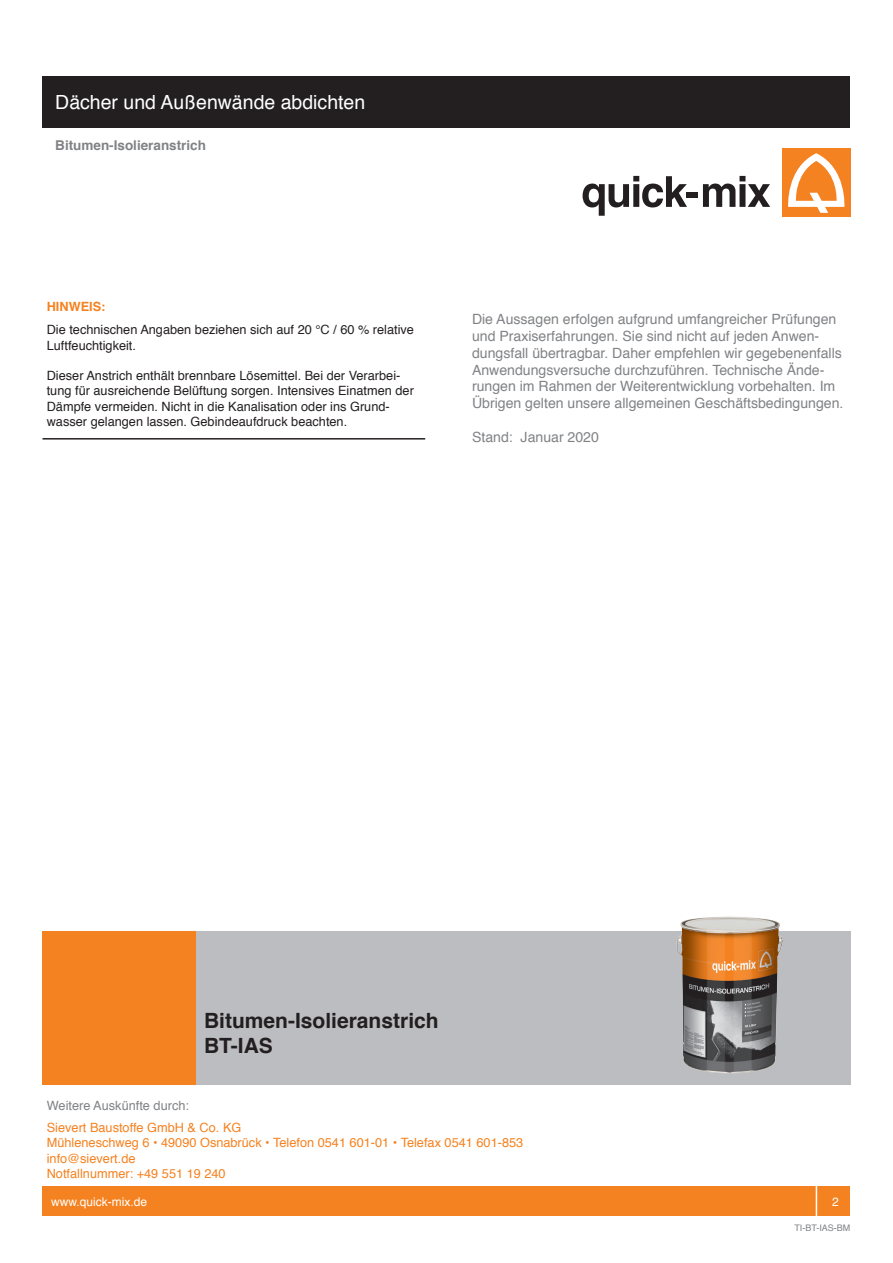
<style>
.page{position:relative;width:893px;height:1263px;background:#fff}
.page>*{position:absolute;margin:0;border:0;box-sizing:border-box;transform-origin:0 0}
.t1{font:700 21px "Helvetica";color:#231f20}
.t2{font:19.5px "Helvetica";color:#fff}
.t3{font:14.1px/17px "Helvetica";color:#808285}
.t4{font:700 13.5px "Helvetica";color:#808285}
.t5{font:12.75px/15.3px "Helvetica";color:#231f20}
.t6{font:12.75px "Helvetica";color:#f58220}
.t7{font:12.75px "Helvetica";color:#808285}
.t8{font:700 12.75px "Helvetica";color:#f58220}
.t9{font:12px "Helvetica";color:#fff}
.t10{font:9px "Helvetica";color:#808285}
</style>
<div class="page">
<div style="left:43px;top:77px;width:807px;height:51px;background:#231f20"></div>
<svg style="left:583px;top:176px;width:104px;height:40px"></svg>
<div style="left:686px;top:192px;width:12px;height:6px;background:#231f20"></div>
<svg style="left:703px;top:176px;width:67px;height:31px"></svg>
<div style="left:782px;top:149px;width:68px;height:68px;background:#f58220"></div>
<svg style="left:788px;top:153px;width:57px;height:60px"></svg>
<div style="left:43px;top:1186px;width:807px;height:30px;background:#f58220"></div>
<div style="left:816px;top:1181px;width:39px;height:40px;border:2px solid #fff"></div>
<hr style="left:43px;top:438px;width:382px;height:2px;background:#231f20">
<div style="left:191px;top:931px;width:659px;height:153px;background:#bcbdc0"></div>
<div style="left:43px;top:931px;width:153px;height:153px;background:#f58220"></div>
<img style="left:676px;top:916px;width:107px;height:157px">
<p class="t2" style="left:55px;top:87px;width:312px">Dächer und Außenwände abdichten</p>
<p class="t4" style="left:55px;top:135px;width:152px">Bitumen-Isolieranstrich</p>
<p class="t8" style="left:47px;top:297px;width:60px">HINWEIS:</p>
<p class="t5" style="left:47px;top:322px;width:369px">Die technischen Angaben beziehen sich auf 20 °C / 60 % relative<br>Luftfeuchtigkeit.</p>
<p class="t5" style="left:47px;top:368px;width:369px">Dieser Anstrich enthält brennbare Lösemittel. Bei der Verarbei&shy;tung für ausreichende Belüftung sorgen. Intensives Einatmen der<br>Dämpfe vermeiden. Nicht in die Kanalisation oder ins Grund-</p>
<p class="t5" style="left:47px;top:414px;width:302px">wasser gelangen lassen. Gebindeaufdruck beachten.</p>
<p class="t3" style="left:472px;top:311px;width:373px">Die Aussagen erfolgen aufgrund umfangreicher Prüfungen und Praxiserfahrungen. Sie sind nicht auf jeden Anwen&shy;dungsfall übertragbar. Daher empfehlen wir gegebenenfalls Anwendungsversuche durchzuführen. Technische Ände&shy;rungen im Rahmen der Weiterentwicklung vorbehalten. Im Übrigen gelten unsere allgemeinen Geschäftsbedingungen.</p>
<p class="t3" style="left:472px;top:429px;width:128px">Stand: Januar 2020</p>
<p class="t1" style="left:204px;top:1003px;width:236px">Bitumen-Isolieranstrich</p>
<p class="t1" style="left:204px;top:1029px;width:70px">BT-IAS</p>
<p class="t7" style="left:47px;top:1095px;width:144px">Weitere Auskünfte durch:</p>
<p class="t6" style="left:47px;top:1118px;width:196px">Sievert Baustoffe GmbH &amp; Co. KG</p>
<p class="t6" style="left:47px;top:1133px;width:478px">Mühleneschweg 6 • 49090 Osnabrück • Telefon 0541 601-01 • Telefax 0541 601-853</p>
<p class="t6" style="left:47px;top:1148px;width:90px">info@sievert.de</p>
<p class="t6" style="left:47px;top:1163px;width:180px">Notfallnummer: +49 551 19 240</p>
<p class="t9" style="left:51px;top:1192px;width:98px">www.quick-mix.de</p>
<p class="t9" style="left:832px;top:1192px;width:8px">2</p>
<p class="t10" style="left:794px;top:1221px;width:58px">TI-BT-IAS-BM</p>
</div>
